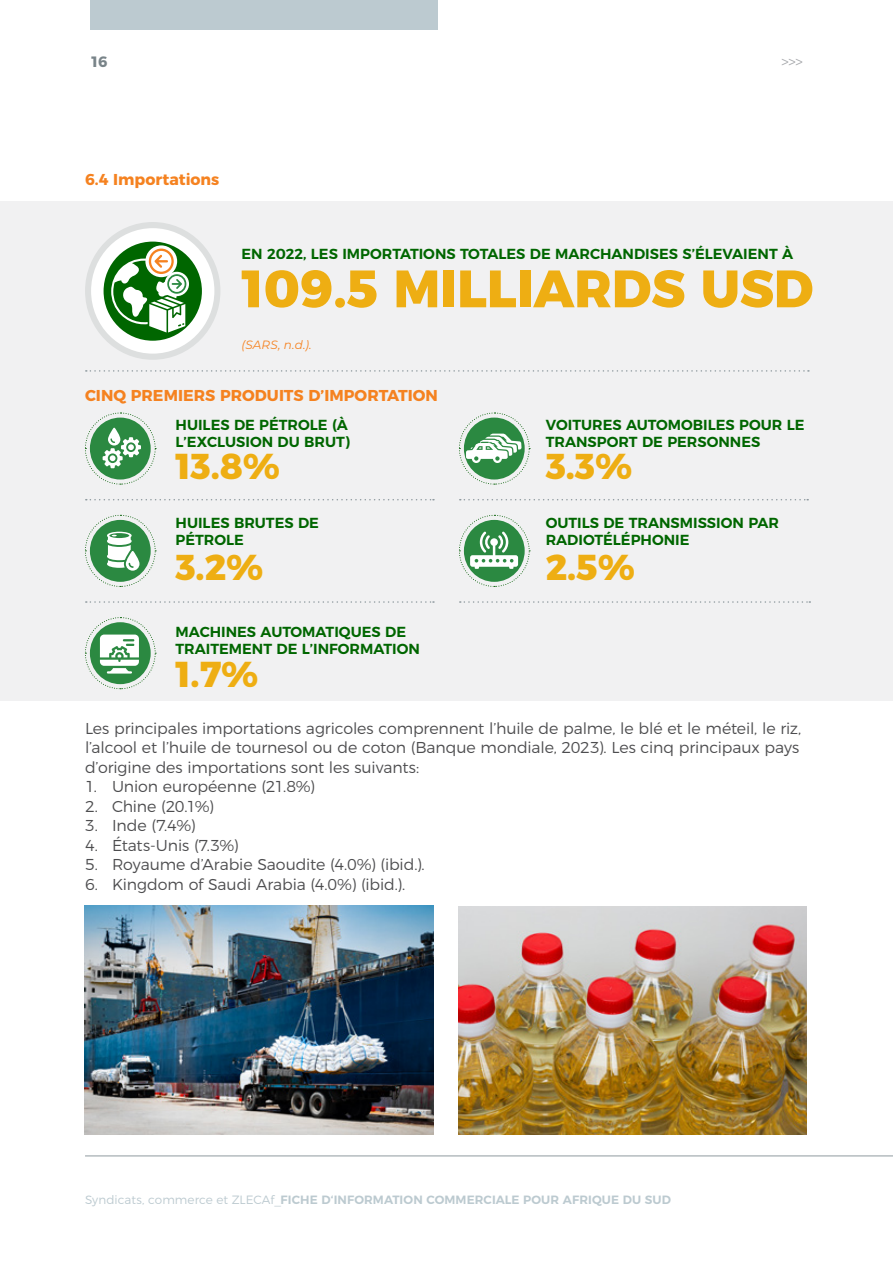
<style>
.page{position:relative;width:893px;height:1263px;background:#fff}
.page>*{position:absolute;margin:0;border:0;box-sizing:border-box;transform-origin:0 0}
.t1{font:800 52.5px "Montserrat";color:#eeae13}
.t2{font:800 36px "Montserrat";color:#eeae13}
.t3{font:300 15.75px/19.5px "Montserrat";letter-spacing:-.005em;color:#4d4d4f}
.t4{font:700 15.75px "Montserrat";color:#f58220}
.t5{font:300 15px "Montserrat";color:#a7a9ac}
.t6{font:700 15px "Montserrat";color:#798489}
.t7{font:600 14.55px/16.8px "Montserrat";color:#060}
.t8{font:600 12px "Montserrat";letter-spacing:.01em;color:#bccad0}
.t9{font:italic 12px "Montserrat";color:#f58220}
.s1{font-weight:300}
</style>
<div class="page">
<div style="left:90px;top:0;width:347px;height:30px;background:#bccad0"></div>
<hr style="left:85px;top:1155px;width:808px;height:1px;background:#8f9a9f">
<div style="left:0;top:201px;width:893px;height:499px;background:#f1f1f2"></div>
<svg style="left:86px;top:370px;width:723px;height:2px"></svg>
<svg style="left:86px;top:499px;width:348px;height:1px"></svg>
<svg style="left:460px;top:499px;width:348px;height:1px"></svg>
<svg style="left:86px;top:601px;width:348px;height:2px"></svg>
<svg style="left:460px;top:601px;width:350px;height:2px"></svg>
<div style="left:85px;top:222px;width:135px;height:138px;background:#dddfdf;border-radius:50%"></div>
<div style="left:91px;top:228px;width:123px;height:126px;background:#fff;border-radius:50%"></div>
<div style="left:104px;top:242px;width:98px;height:99px;background:#060;border-radius:50%"></div>
<svg style="left:165px;top:272px;width:24px;height:24px"></svg>
<svg style="left:145px;top:245px;width:32px;height:32px"></svg>
<svg style="left:111px;top:249px;width:75px;height:83px"></svg>
<img style="left:84px;top:905px;width:349px;height:230px">
<img style="left:458px;top:907px;width:349px;height:228px">
<svg style="left:459px;top:412px;width:71px;height:73px"></svg>
<svg style="left:85px;top:515px;width:71px;height:72px"></svg>
<svg style="left:85px;top:412px;width:71px;height:73px"></svg>
<svg style="left:85px;top:617px;width:71px;height:72px"></svg>
<svg style="left:459px;top:515px;width:71px;height:72px"></svg>
<p class="t6" style="left:90px;top:49px;width:19px">16</p>
<p class="t5" style="left:782px;top:50px;width:23px">&gt;&gt;&gt;</p>
<p class="t4" style="left:85px;top:167px;width:136px">6.4 Importations</p>
<p class="t7" style="left:241px;top:244px;width:553px">EN 2022, LES IMPORTATIONS TOTALES DE MARCHANDISES S’ÉLEVAIENT À</p>
<h1 class="t1" style="left:241px;top:245px;width:573px">109.5 MILLIARDS USD</h1>
<p class="t9" style="left:241px;top:337px;width:72px">(SARS, n.d.).</p>
<p class="t4" style="left:85px;top:382px;width:354px">CINQ PREMIERS PRODUITS D’IMPORTATION</p>
<p class="t7" style="left:176px;top:416px;width:176px">HUILES DE PÉTROLE (À<br>L’EXCLUSION DU BRUT)</p>
<p class="t7" style="left:546px;top:416px;width:260px">VOITURES AUTOMOBILES POUR LE<br>TRANSPORT DE PERSONNES</p>
<h2 class="t2" style="left:176px;top:436px;width:106px">13.8%</h2>
<h2 class="t2" style="left:546px;top:436px;width:88px">3.3%</h2>
<p class="t7" style="left:176px;top:513px;width:145px">HUILES BRUTES DE<br>PÉTROLE</p>
<h2 class="t2" style="left:176px;top:537px;width:89px">3.2%</h2>
<p class="t7" style="left:546px;top:513px;width:235px">OUTILS DE TRANSMISSION PAR<br>RADIOTÉLÉPHONIE</p>
<h2 class="t2" style="left:546px;top:537px;width:91px">2.5%</h2>
<p class="t7" style="left:176px;top:622px;width:246px">MACHINES AUTOMATIQUES DE<br>TRAITEMENT DE L’INFORMATION</p>
<h2 class="t2" style="left:176px;top:644px;width:84px">1.7%</h2>
<p class="t3" style="left:85px;top:717px;width:718px">Les principales importations agricoles comprennent l’huile de palme, le blé et le méteil, le riz, l’alcool et l’huile de tournesol ou de coton (Banque mondiale, 2023). Les cinq principaux pays d’origine des importations sont les suivants:</p>
<p class="t3" style="left:85px;top:776px;width:231px">1. Union européenne (21.8%)</p>
<p class="t3" style="left:85px;top:795px;width:130px">2. Chine (20.1%)</p>
<p class="t3" style="left:85px;top:815px;width:112px">3. Inde (7.4%)</p>
<p class="t3" style="left:85px;top:834px;width:155px">4. États-Unis (7.3%)</p>
<p class="t3" style="left:85px;top:854px;width:341px">5. Royaume d’Arabie Saoudite (4.0%) (ibid.).</p>
<p class="t3" style="left:85px;top:873px;width:322px">6. Kingdom of Saudi Arabia (4.0%) (ibid.).</p>
<p class="t8" style="left:85px;top:1190px;width:588px"><span class="s1">Syndicats, commerce et ZLECAf_</span>FICHE D‘INFORMATION COMMERCIALE POUR AFRIQUE DU SUD</p>
</div>
